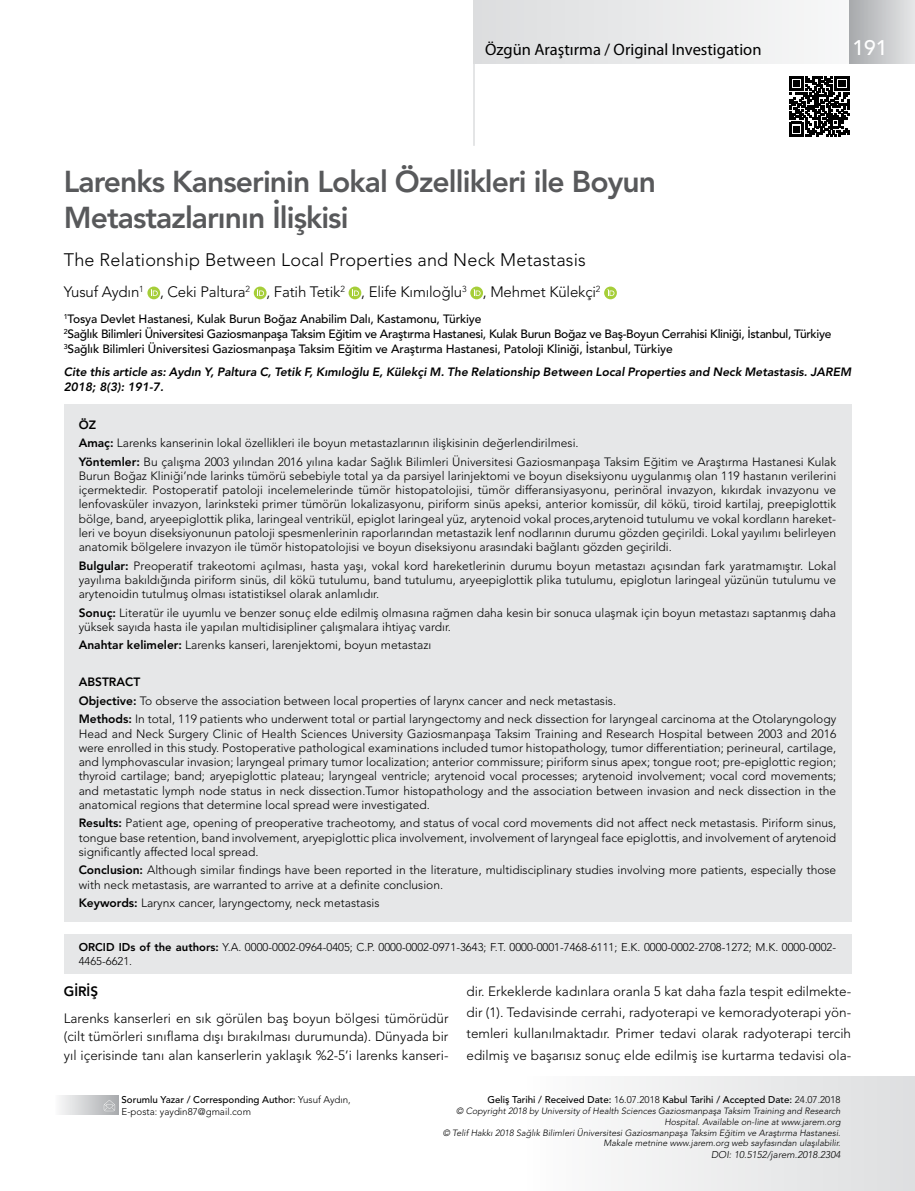
<style>
.page{position:relative;width:915px;height:1191px;background:#fff}
.page>*{position:absolute;margin:0;border:0;box-sizing:border-box;transform-origin:0 0}
.t1{font:800 30px/36px "Avenir LT Std";letter-spacing:-.03em;color:#58595b}
.t2{font:500 21px "Avenir LT Std";color:#fff}
.t3{font:300 18px "Avenir LT Std";letter-spacing:.01em;color:#000}
.t4{font:16.5px "Myriad Pro";color:#000}
.t5{font:300 15px "Avenir LT Std";letter-spacing:-.01em;color:#000}
.t6{font:300 13.5px/21.5px "Avenir LT Std";color:#000;text-align:justify}
.t7{font:800 13.5px "Avenir LT Std";color:#000}
.t8{font:300 12px/14.2px "Avenir LT Std";color:#000}
.t9{font:500 12px/15px "Avenir LT Std";letter-spacing:-.01em;color:#000}
.t10{font:italic 800 12px/15px "Avenir LT Std";color:#000}
.t11{font:300 11.25px/13.5px "Avenir LT Std";color:#000}
.t12{font:500 9.75px "Avenir LT Std";color:#000}
.t13{font:300 9.75px/11.4px "Avenir LT Std";color:#000}
.t14{font:italic 300 9.75px "Avenir LT Std";color:#000}
.t15{font:italic 300 9px/10.8px "Avenir LT Std";color:#000;text-align:right}
.s1{font-weight:800}
.s2{font-weight:500}
.s3{font-weight:300}
</style>
<div class="page">
<div style="left:64px;top:404px;width:786px;height:518px;background:#e6e7e8"></div>
<svg style="left:147px;top:286px;width:13px;height:13px"></svg>
<svg style="left:151px;top:289px;width:7px;height:7px"></svg>
<div style="left:254px;top:286px;width:12px;height:13px;background:#a6ce39;border-radius:50%"></div>
<svg style="left:257px;top:289px;width:7px;height:7px"></svg>
<svg style="left:348px;top:286px;width:13px;height:13px"></svg>
<svg style="left:352px;top:289px;width:7px;height:7px"></svg>
<svg style="left:470px;top:286px;width:13px;height:13px"></svg>
<svg style="left:473px;top:289px;width:7px;height:7px"></svg>
<svg style="left:604px;top:286px;width:12px;height:13px"></svg>
<svg style="left:607px;top:289px;width:7px;height:7px"></svg>
<div style="left:521px;top:1076px;width:393px;height:115px;background:linear-gradient(to right,#fdfdfd,#dddee0)"></div>
<div style="left:54px;top:1095px;width:64px;height:20px;background:linear-gradient(to right,#fbfbfb,#acafb1)"></div>
<svg style="left:104px;top:1099px;width:11px;height:12px"></svg>
<svg style="left:789px;top:76px;width:59px;height:60px"></svg>
<div style="left:473px;top:0;width:439px;height:64px;background:linear-gradient(to bottom,#eaeaeb,#eaeaeb)"></div>
<div style="left:849px;top:0;width:65px;height:64px;background:linear-gradient(to right,#a7a9ac,#e5e6e7)"></div>
<hr style="left:473px;top:44px;width:1px;height:102px;background:#dcddde">
<div style="left:64px;top:934px;width:786px;height:39px;background:#e6e7e8"></div>
<h3 class="t4" style="left:485px;top:40px;width:278px">Özgün Araştırma / Original Investigation</h3>
<h2 class="t2" style="left:852px;top:35px;width:37px">191</h2>
<h1 class="t1" style="left:64px;top:164px;width:593px">Larenks Kanserinin Lokal Özellikleri ile Boyun<br>Metastazlarının İlişkisi</h1>
<h3 class="t3" style="left:64px;top:248px;width:523px">The Relationship Between Local Properties and Neck Metastasis</h3>
<p class="t5" style="left:64px;top:283px;width:538px">Yusuf Aydın<sup>1</sup> , Ceki Paltura<sup>2</sup> , Fatih Tetik<sup>2</sup> , Elife Kımıloğlu<sup>3</sup> , Mehmet Külekçi<sup>2</sup></p>
<p class="t9" style="left:64px;top:311px;width:768px"><sup>1</sup>Tosya Devlet Hastanesi, Kulak Burun Boğaz Anabilim Dalı, Kastamonu, Türkiye<br><sup>2</sup>Sağlık Bilimleri Üniversitesi Gaziosmanpaşa Taksim Eğitim ve Araştırma Hastanesi, Kulak Burun Boğaz ve Baş-Boyun Cerrahisi Kliniği, İstanbul, Türkiye<br><sup>3</sup>Sağlık Bilimleri Üniversitesi Gaziosmanpaşa Taksim Eğitim ve Araştırma Hastanesi, Patoloji Kliniği, İstanbul, Türkiye</p>
<p class="t10" style="left:64px;top:364px;width:788px">Cite this article as: Aydın Y, Paltura C, Tetik F, Kımıloğlu E, Külekçi M. The Relationship Between Local Properties and Neck Metastasis. JAREM<br>2018; 8(3): 191-7.</p>
<p class="t8" style="left:79px;top:415px;width:758px;line-height:18.5px"><span class="s1">ÖZ<br>Amaç:</span> Larenks kanserinin lokal özellikleri ile boyun metastazlarının ilişkisinin değerlendirilmesi.<br><span class="s1">Yöntemler:</span> Bu çalışma 2003 yılından 2016 yılına kadar Sağlık Bilimleri Üniversitesi Gaziosmanpaşa Taksim Eğitim ve Araştırma Hastanesi Kulak</p>
<p class="t8" style="left:79px;top:468px;width:758px;text-align:justify">Burun Boğaz Kliniği’nde larinks tümörü sebebiyle total ya da parsiyel larinjektomi ve boyun diseksiyonu uygulanmış olan 119 hastanın verilerini içermektedir. Postoperatif patoloji incelemelerinde tümör histopatolojisi, tümör differansiyasyonu, perinöral invazyon, kıkırdak invazyonu ve lenfovasküler invazyon, larinksteki primer tümörün lokalizasyonu, piriform sinüs apeksi, anterior komissür, dil kökü, tiroid kartilaj, preepiglottik bölge, band, aryeepiglottik plika, laringeal ventrikül, epiglot laringeal yüz, arytenoid vokal proces,arytenoid tutulumu ve vokal kordların hareket&shy;leri ve boyun diseksiyonunun patoloji spesmenlerinin raporlarından metastazik lenf nodlarının durumu gözden geçirildi. Lokal yayılımı belirleyen anatomik bölgelere invazyon ile tümör histopatolojisi ve boyun diseksiyonu arasındaki bağlantı gözden geçirildi.</p>
<p class="t8" style="left:79px;top:558px;width:758px;text-align:justify"><span class="s1">Bulgular:</span> Preoperatif trakeotomi açılması, hasta yaşı, vokal kord hareketlerinin durumu boyun metastazı açısından fark yaratmamıştır. Lokal yayılıma bakıldığında piriform sinüs, dil kökü tutulumu, band tutulumu, aryeepiglottik plika tutulumu, epiglotun laringeal yüzünün tutulumu ve arytenoidin tutulmuş olması istatistiksel olarak anlamlıdır.</p>
<p class="t8" style="left:79px;top:605px;width:758px"><span class="s1">Sonuç:</span> Literatür ile uyumlu ve benzer sonuç elde edilmiş olmasına rağmen daha kesin bir sonuca ulaşmak için boyun metastazı saptanmış daha yüksek sayıda hasta ile yapılan multidisipliner çalışmalara ihtiyaç vardır.</p>
<p class="t8" style="left:79px;top:638px;width:354px"><span class="s1">Anahtar kelimeler:</span> Larenks kanseri, larenjektomi, boyun metastazı</p>
<p class="t8" style="left:79px;top:673px;width:758px;line-height:18.5px"><span class="s1">ABSTRACT<br>Objective:</span> To observe the association between local properties of larynx cancer and neck metastasis.<br><span class="s1">Methods:</span> In total, 119 patients who underwent total or partial laryngectomy and neck dissection for laryngeal carcinoma at the Otolaryngology</p>
<p class="t8" style="left:79px;top:726px;width:758px;text-align:justify">Head and Neck Surgery Clinic of Health Sciences University Gaziosmanpaşa Taksim Training and Research Hospital between 2003 and 2016 were enrolled in this study. Postoperative pathological examinations included tumor histopathology, tumor differentiation; perineural, cartilage, and lymphovascular invasion; laryngeal primary tumor localization; anterior commissure; piriform sinus apex; tongue root; pre-epiglottic region; thyroid cartilage; band; aryepiglottic plateau; laryngeal ventricle; arytenoid vocal processes; arytenoid involvement; vocal cord movements; and metastatic lymph node status in neck dissection.Tumor histopathology and the association between invasion and neck dissection in the anatomical regions that determine local spread were investigated.</p>
<p class="t8" style="left:79px;top:816px;width:758px;text-align:justify"><span class="s1">Results:</span> Patient age, opening of preoperative tracheotomy, and status of vocal cord movements did not affect neck metastasis. Piriform sinus, tongue base retention, band involvement, aryepiglottic plica involvement, involvement of laryngeal face epiglottis, and involvement of arytenoid significantly affected local spread.</p>
<p class="t8" style="left:79px;top:863px;width:758px"><span class="s1">Conclusion:</span> Although similar findings have been reported in the literature, multidisciplinary studies involving more patients, especially those with neck metastasis, are warranted to arrive at a definite conclusion.</p>
<p class="t8" style="left:79px;top:896px;width:302px"><span class="s1">Keywords:</span> Larynx cancer, laryngectomy, neck metastasis</p>
<p class="t11" style="left:79px;top:940px;width:758px"><span class="s1">ORCID IDs of the authors:</span> Y.A. 0000-0002-0964-0405; C.P. 0000-0002-0971-3643; F.T. 0000-0001-7468-6111; E.K. 0000-0002-2708-1272; M.K. 0000-0002-<br>4465-6621.</p>
<p class="t7" style="left:64px;top:982px;width:36px">GİRİŞ</p>
<p class="t6" style="left:64px;top:1008px;width:386px;line-height:18.6px">Larenks kanserleri en sık görülen baş boyun bölgesi tümörüdür (cilt tümörleri sınıflama dışı bırakılması durumunda). Dünyada bir yıl içerisinde tanı alan kanserlerin yaklaşık %2-5’i larenks kanseri-</p>
<p class="t6" style="left:466px;top:980px;width:386px">dir. Erkeklerde kadınlara oranla 5 kat daha fazla tespit edilmekte&shy;dir (1). Tedavisinde cerrahi, radyoterapi ve kemoradyoterapi yön&shy;temleri kullanılmaktadır. Primer tedavi olarak radyoterapi tercih edilmiş ve başarısız sonuç elde edilmiş ise kurtarma tedavisi ola-</p>
<p class="t13" style="left:121px;top:1094px;width:231px"><span class="s2">Sorumlu Yazar / Corresponding Author:</span> Yusuf Aydın,<br>E-posta: yaydin87@gmail.com</p>
<p class="t12" style="left:487px;top:1094px;width:354px">Geliş Tarihi / Received Date: <span class="s3">16.07.2018</span> Kabul Tarihi / Accepted Date: <span class="s3">24.07.2018</span></p>
<p class="t15" style="left:442px;top:1105px;width:399px">© Copyright 2018 by University of Health Sciences Gaziosmanpaşa Taksim Training and Research Hospital. Available on-line at www.jarem.org<br>© Telif Hakkı 2018 Sağlık Bilimleri Üniversitesi Gaziosmanpaşa Taksim Eğitim ve Araştırma Hastanesi.<br>Makale metnine www.jarem.org web sayfasından ulaşılabilir.</p>
<p class="t14" style="left:710px;top:1149px;width:131px">DOI: 10.5152/jarem.2018.2304</p>
</div>
